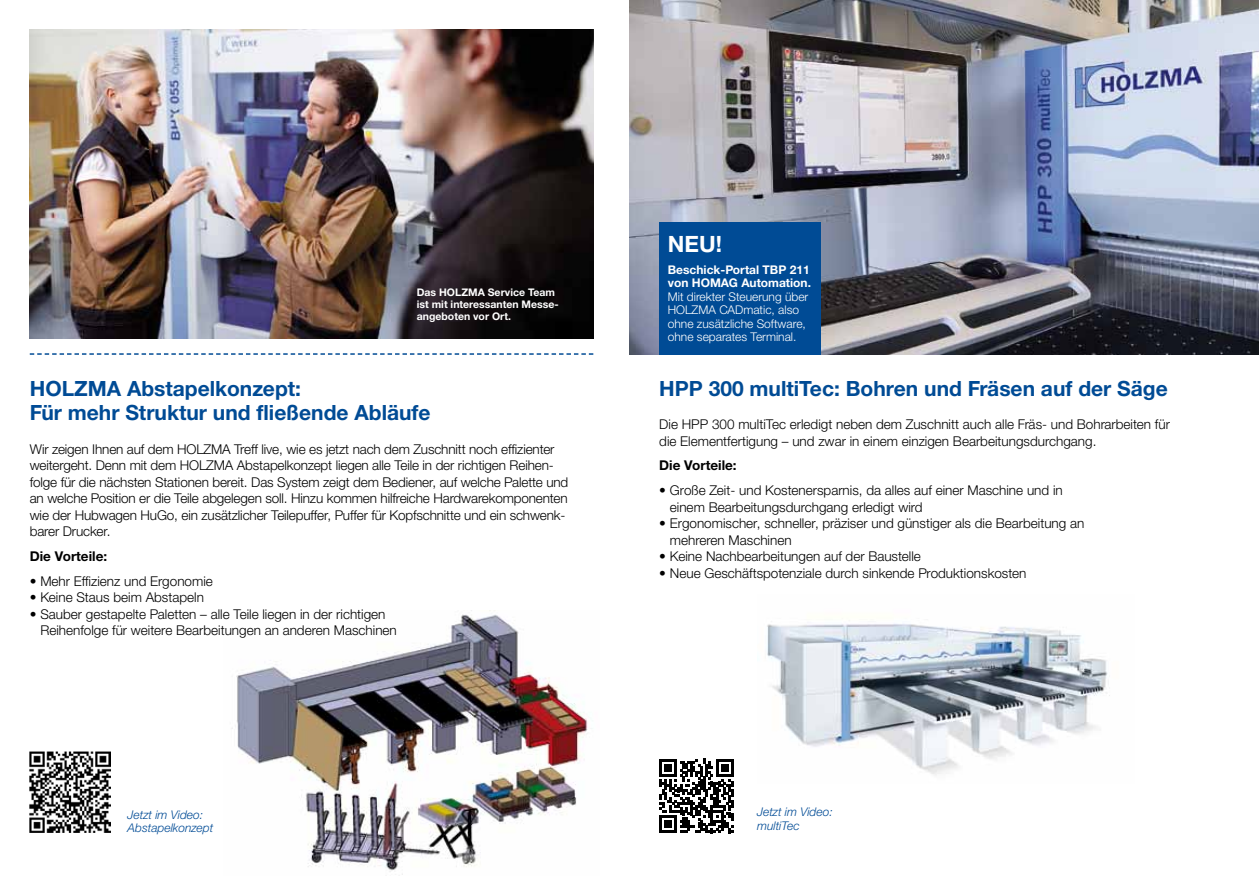
<style>
.page{position:relative;width:1259px;height:893px;background:#fff}
.page>*{position:absolute;margin:0;border:0;box-sizing:border-box;transform-origin:0 0}
.t1{font:700 22.5px "Helvetica Neue LTW1 G";color:#fff}
.t2{font:700 21px/24px "Helvetica Neue LTW1 G";color:#004b95}
.t3{font:300 13.5px/16.5px "Helvetica Neue LTW1 G";color:#000}
.t4{font:700 13.5px "Helvetica Neue LTW1 G";color:#000}
.t5{font:300 12px/13.5px "Helvetica Neue LTW1 G";color:#fff}
.t6{font:italic 300 12px/13.5px "Helvetica Neue LTW1 G";color:#004b95}
.t7{font:700 12px/13.5px "Helvetica Neue LTW1 G";color:#fff}
.t8{font:700 10.5px/12px "Helvetica Neue LTW1 G";color:#fff}
</style>
<div class="page">
<img style="left:30px;top:30px;width:563px;height:308px">
<img style="left:231px;top:614px;width:361px;height:261px">
<img style="left:30px;top:752px;width:81px;height:80px">
<img style="left:767px;top:618px;width:343px;height:157px">
<svg style="left:659px;top:759px;width:74px;height:74px"></svg>
<img style="left:629px;top:0;width:630px;height:355px">
<svg style="left:30px;top:353px;width:563px;height:2px"></svg>
<div style="left:659px;top:223px;width:162px;height:132px;background:#004b95"></div>
<p class="t8" style="left:417px;top:286px;width:143px">Das HOLZMA Service Team ist mit interessanten Messe&shy;angeboten vor Ort.</p>
<h2 class="t2" style="left:30px;top:376px;width:402px">HOLZMA Abstapelkonzept:<br>Für mehr Struktur und fließende Abläufe</h2>
<p class="t3" style="left:30px;top:441px;width:540px">Wir zeigen Ihnen auf dem HOLZMA Treff live, wie es jetzt nach dem Zuschnitt noch effizienter weitergeht. Denn mit dem HOLZMA Abstapelkonzept liegen alle Teile in der richtigen Reihen&shy;folge für die nächsten Stationen bereit. Das System zeigt dem Bediener, auf welche Palette und an welche Position er die Teile abgelegen soll. Hinzu kommen hilfreiche Hardwarekomponenten wie der Hubwagen HuGo, ein zusätzlicher Teilepuffer, Puffer für Kopfschnitte und ein schwenk&shy;barer Drucker.</p>
<p class="t4" style="left:30px;top:548px;width:79px">Die Vorteile:</p>
<p class="t3" style="left:30px;top:573px;width:185px">• Mehr Effizienz und Ergonomie</p>
<p class="t3" style="left:30px;top:589px;width:176px">• Keine Staus beim Abstapeln</p>
<p class="t3" style="left:40px;top:606px;width:358px;text-indent:-11px">• Sauber gestapelte Paletten – alle Teile liegen in der richtigen<br>Reihenfolge für weitere Bearbeitungen an anderen Maschinen</p>
<p class="t6" style="left:128px;top:808px;width:87px">Jetzt im Video:<br>Abstapelkonzept</p>
<h1 class="t1" style="left:668px;top:230px;width:56px">Neu!</h1>
<p class="t7" style="left:668px;top:263px;width:145px">Beschick-Portal TBP 211 von HOMAG Automation.</p>
<p class="t5" style="left:668px;top:290px;width:142px">Mit direkter Steuerung über<br>HOLZMA CADmatic, also ohne zusätzliche Software, ohne separates Terminal.</p>
<h2 class="t2" style="left:659px;top:376px;width:510px">HPP 300 multiTec: Bohren und Fräsen auf der Säge</h2>
<p class="t3" style="left:659px;top:416px;width:512px">Die HPP 300 multiTec erledigt neben dem Zuschnitt auch alle Fräs- und Bohrarbeiten für die Elementfertigung – und zwar in einem einzigen Bearbeitungsdurchgang.</p>
<p class="t4" style="left:659px;top:457px;width:79px">Die Vorteile:</p>
<p class="t3" style="left:670px;top:482px;width:394px;text-indent:-11px">• Große Zeit- und Kostenersparnis, da alles auf einer Maschine und in einem Bearbeitungsdurchgang erledigt wird</p>
<p class="t3" style="left:670px;top:515px;width:416px;text-indent:-11px">• Ergonomischer, schneller, präziser und günstiger als die Bearbeitung an mehreren Maschinen</p>
<p class="t3" style="left:659px;top:548px;width:263px">• Keine Nachbearbeitungen auf der Baustelle</p>
<p class="t3" style="left:659px;top:564px;width:369px">• Neue Geschäftspotenziale durch sinkende Produktionskosten</p>
<p class="t6" style="left:757px;top:805px;width:77px">Jetzt im Video: multiTec</p>
</div>
